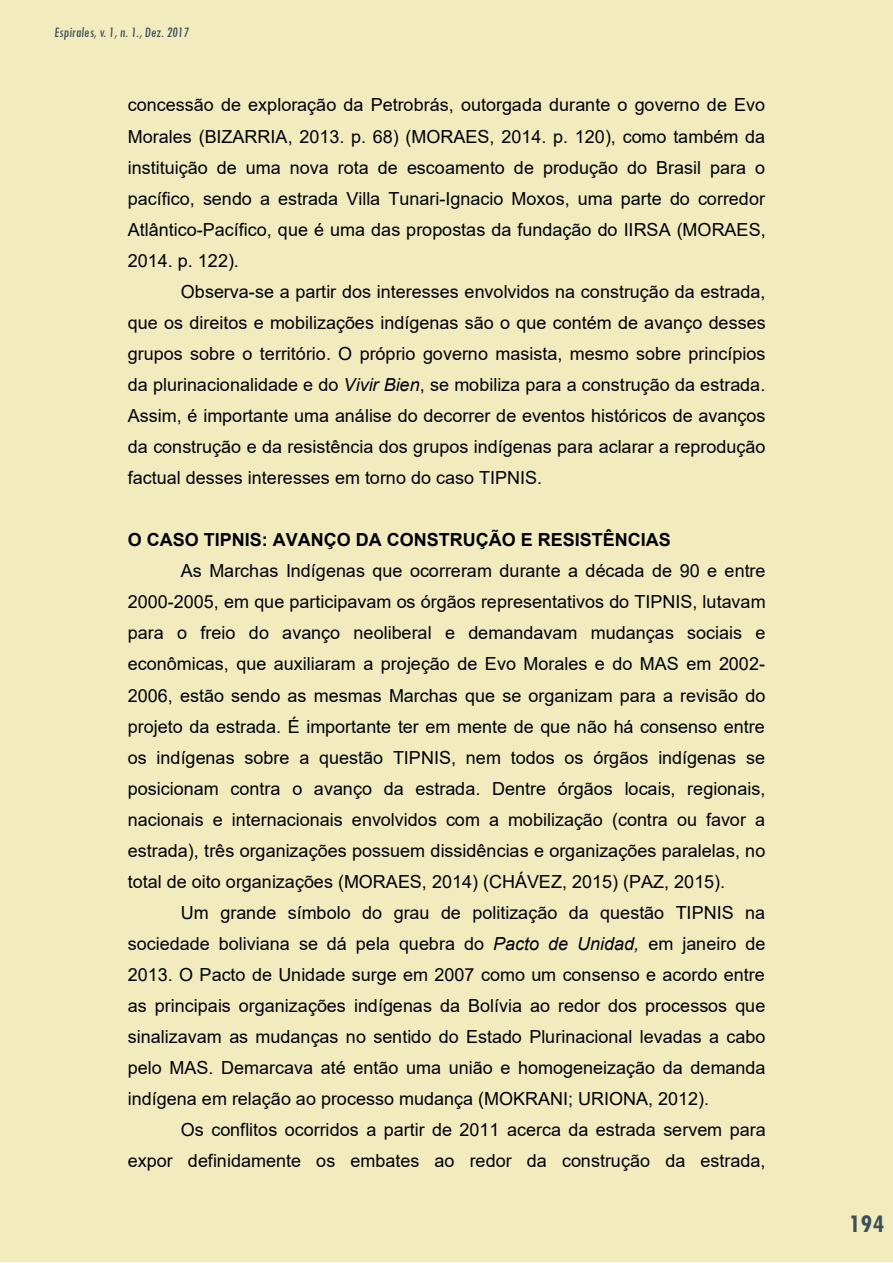
<style>
.page{position:relative;width:893px;height:1263px;background:#fff}
.page>*{position:absolute;margin:0;border:0;box-sizing:border-box;transform-origin:0 0}
.t1{font:700 condensed 27px "Tw Cen";color:#3b505a}
.t2{font:18px/31px "Arial";color:#00000a;text-align:justify}
.t3{font:condensed 15px "Tw Cen";color:#3b505a}
</style>
<div class="page">
<div style="left:0;top:0;width:893px;height:1262px;background:#f2ebbe"></div>
<p class="t3" style="left:54px;top:24px;width:138px">Espirales, v. 1, n. 1., Dez. 2017</p>
<p class="t2" style="left:128px;top:89px;width:639px">concessão de exploração da Petrobrás, outorgada durante o governo de Evo Morales (BIZARRIA, 2013. p. 68) (MORAES, 2014. p. 120), como também da instituição de uma nova rota de escoamento de produção do Brasil para o pacífico, sendo a estrada Villa Tunari-Ignacio Moxos, uma parte do corredor Atlântico-Pacífico, que é uma das propostas da fundação do IIRSA (MORAES, 2014. p. 122).</p>
<p class="t2" style="left:128px;top:276px;width:639px;text-indent:53px">Observa-se a partir dos interesses envolvidos na construção da estrada, que os direitos e mobilizações indígenas são o que contém de avanço desses grupos sobre o território. O próprio governo masista, mesmo sobre princípios da plurinacionalidade e do Vivir Bien, se mobiliza para a construção da estrada.<br>Assim, é importante uma análise do decorrer de eventos históricos de avanços da construção e da resistência dos grupos indígenas para aclarar a reprodução factual desses interesses em torno do caso TIPNIS.</p>
<p class="t2" style="left:128px;top:524px;width:545px">O CASO TIPNIS: AVANÇO DA CONSTRUÇÃO E RESISTÊNCIAS</p>
<p class="t2" style="left:181px;top:555px;width:586px">As Marchas Indígenas que ocorreram durante a década de 90 e entre</p>
<p class="t2" style="left:128px;top:586px;width:639px">2000-2005, em que participavam os órgãos representativos do TIPNIS, lutavam</p>
<p class="t2" style="left:128px;top:617px;width:639px">para o freio do avanço neoliberal e demandavam mudanças sociais e</p>
<p class="t2" style="left:128px;top:648px;width:639px">econômicas, que auxiliaram a projeção de Evo Morales e do MAS em 2002-</p>
<p class="t2" style="left:128px;top:680px;width:639px">2006, estão sendo as mesmas Marchas que se organizam para a revisão do</p>
<p class="t2" style="left:128px;top:710px;width:638px">projeto da estrada. É importante ter em mente de que não há consenso entre</p>
<p class="t2" style="left:128px;top:742px;width:639px">os indígenas sobre a questão TIPNIS, nem todos os órgãos indígenas se</p>
<p class="t2" style="left:128px;top:773px;width:639px">posicionam contra o avanço da estrada. Dentre órgãos locais, regionais,</p>
<p class="t2" style="left:128px;top:804px;width:639px">nacionais e internacionais envolvidos com a mobilização (contra ou favor a</p>
<p class="t2" style="left:128px;top:835px;width:639px">estrada), três organizações possuem dissidências e organizações paralelas, no</p>
<p class="t2" style="left:128px;top:866px;width:599px">total de oito organizações (MORAES, 2014) (CHÁVEZ, 2015) (PAZ, 2015).</p>
<p class="t2" style="left:181px;top:897px;width:586px">Um grande símbolo do grau de politização da questão TIPNIS na</p>
<p class="t2" style="left:128px;top:928px;width:639px">sociedade boliviana se dá pela quebra do Pacto de Unidad, em janeiro de</p>
<p class="t2" style="left:128px;top:959px;width:638px">2013. O Pacto de Unidade surge em 2007 como um consenso e acordo entre</p>
<p class="t2" style="left:128px;top:990px;width:639px">as principais organizações indígenas da Bolívia ao redor dos processos que</p>
<p class="t2" style="left:128px;top:1021px;width:639px">sinalizavam as mudanças no sentido do Estado Plurinacional levadas a cabo</p>
<p class="t2" style="left:128px;top:1052px;width:639px">pelo MAS. Demarcava até então uma união e homogeneização da demanda</p>
<p class="t2" style="left:128px;top:1083px;width:583px">indígena em relação ao processo mudança (MOKRANI; URIONA, 2012).</p>
<p class="t2" style="left:181px;top:1114px;width:586px">Os conflitos ocorridos a partir de 2011 acerca da estrada servem para</p>
<p class="t2" style="left:128px;top:1145px;width:639px">expor definidamente os embates ao redor da construção da estrada,</p>
<h1 class="t1" style="left:849px;top:1207px;width:37px">194</h1>
</div>
